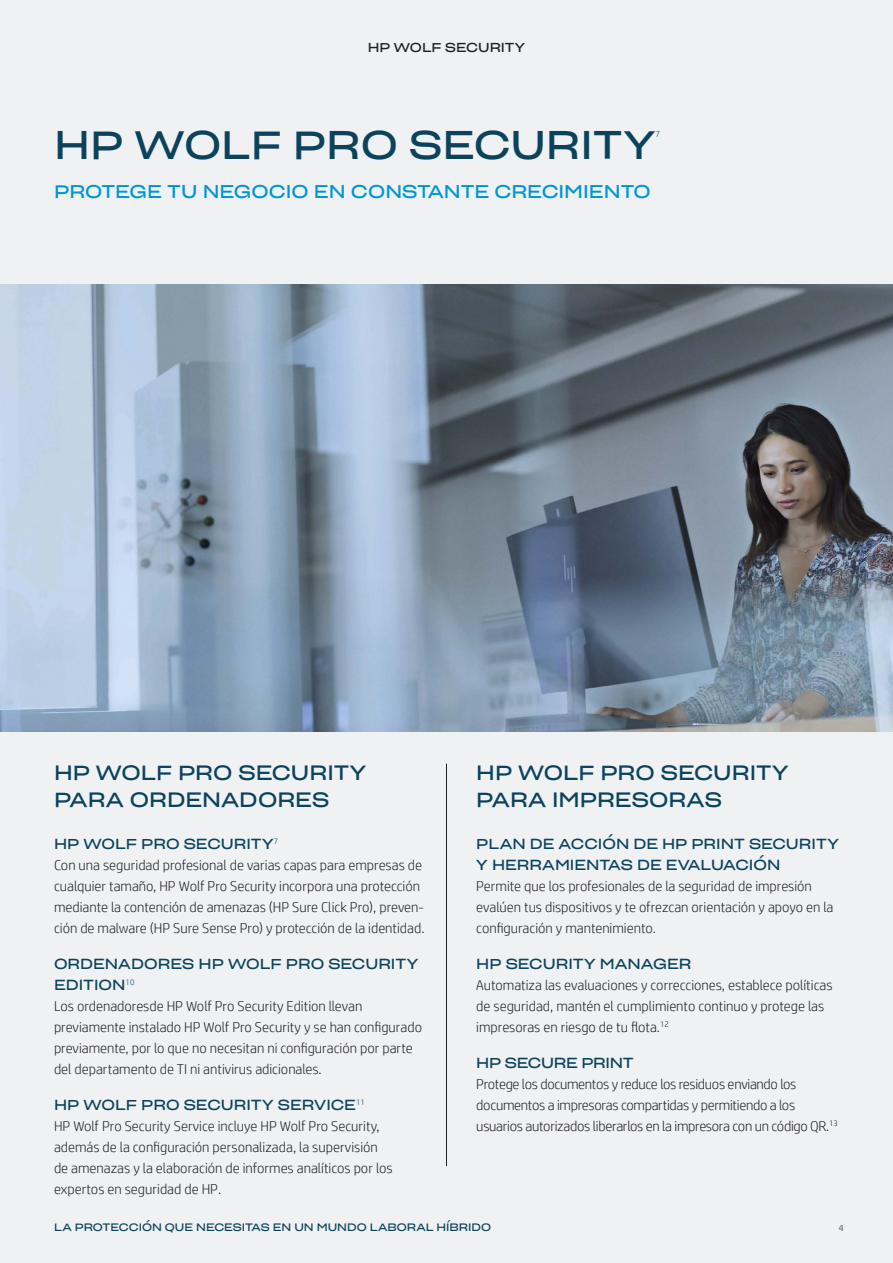
<style>
.page{position:relative;width:893px;height:1263px;background:#eff1f3}
.page>*{position:absolute;margin:0;border:0;box-sizing:border-box;transform-origin:0 0}
.t1{font:39px "Sharp Grotesk Book 25";color:#0b435c}
.t2{font:20.25px/27px "Sharp Grotesk Book 25";color:#0b435c}
.t3{font:18px "Sharp Grotesk Book 25";color:#0096d6}
.t4{font:300 14.25px/21px "HP Simplified";color:#231f20}
.t5{font:300 14.25px/21px "HP Simplified";letter-spacing:-.02em;color:#231f20}
.t6{font:14.25px/21px "Sharp Grotesk Book 25";color:#0b435c}
.t7{font:14.25px "Sharp Grotesk Book 25";letter-spacing:-.02em;color:#0b435c}
.t8{font:12.6px "Sharp Grotesk Book 25";color:#231f20}
.t9{font:10.5px "Sharp Grotesk Book 25";color:#0b435c}
.t10{font:9px "HP Simplified";color:#6c6d70}
.t11{font:300 9px "HP Simplified";color:#0b435c}
</style>
<div class="page">
<img style="left:0;top:285px;width:893px;height:447px">
<hr style="left:446px;top:764px;width:1px;height:402px;background:#231f20">
<p class="t8" style="left:368px;top:37px;width:159px">HP WOLF SECURITY</p>
<h1 class="t1" style="left:54px;top:111px;width:603px">HP WOLF PRO SECURITY</h1>
<p class="t11" style="left:655px;top:128px;width:6px">7</p>
<p class="t3" style="left:54px;top:176px;width:598px">PROTEGE TU NEGOCIO EN CONSTANTE CRECIMIENTO</p>
<h2 class="t2" style="left:54px;top:757px;width:314px">HP WOLF PRO SECURITY<br>PARA ORDENADORES</h2>
<p class="t6" style="left:54px;top:832px;width:226px">HP WOLF PRO SECURITY<sup>7</sup></p>
<p class="t4" style="left:54px;top:854px;width:372px">Con una seguridad profesional de varias capas para empresas de cualquier tamaño, HP Wolf Pro Security incorpora una protección mediante la contención de amenazas (HP Sure Click Pro), preven&shy;ción de malware (HP Sure Sense Pro) y protección de la identidad.</p>
<p class="t6" style="left:54px;top:952px;width:366px">ORDENADORES HP WOLF PRO SECURITY<br>EDITION<sup>10</sup></p>
<p class="t4" style="left:54px;top:995px;width:370px">Los ordenadoresde HP Wolf Pro Security Edition llevan previamente instalado HP Wolf Pro Security y se han configurado previamente, por lo que no necesitan ni configuración por parte del departamento de TI ni antivirus adicionales.</p>
<p class="t6" style="left:54px;top:1093px;width:312px">HP WOLF PRO SECURITY SERVICE<sup>11</sup></p>
<p class="t4" style="left:54px;top:1115px;width:340px">HP Wolf Pro Security Service incluye HP Wolf Pro Security, además de la configuración personalizada, la supervisión de amenazas y la elaboración de informes analíticos por los expertos en seguridad de HP.</p>
<h2 class="t2" style="left:476px;top:757px;width:314px">HP WOLF PRO SECURITY<br>PARA IMPRESORAS</h2>
<p class="t6" style="left:476px;top:832px;width:364px">PLAN DE ACCIÓN DE HP PRINT SECURITY<br>Y HERRAMIENTAS DE EVALUACIÓN</p>
<p class="t4" style="left:476px;top:875px;width:359px">Permite que los profesionales de la seguridad de impresión evalúen tus dispositivos y te ofrezcan orientación y apoyo en la configuración y mantenimiento.</p>
<p class="t6" style="left:476px;top:952px;width:217px">HP SECURITY MANAGER</p>
<p class="t4" style="left:476px;top:974px;width:358px">Automatiza las evaluaciones y correcciones, establece políticas de seguridad, mantén el cumplimiento continuo y protege las impresoras en riesgo de tu flota.<sup>12</sup></p>
<p class="t7" style="left:476px;top:1050px;width:159px">HP SECURE PRINT</p>
<p class="t5" style="left:476px;top:1073px;width:363px">Protege los documentos y reduce los residuos enviando los documentos a impresoras compartidas y permitiendo a los usuarios autorizados liberarlos en la impresora con un código QR.<sup>13</sup></p>
<p class="t9" style="left:54px;top:1218px;width:439px">LA PROTECCIÓN QUE NECESITAS EN UN MUNDO LABORAL HÍBRIDO</p>
<p class="t10" style="left:839px;top:1222px;width:6px">4</p>
</div>
